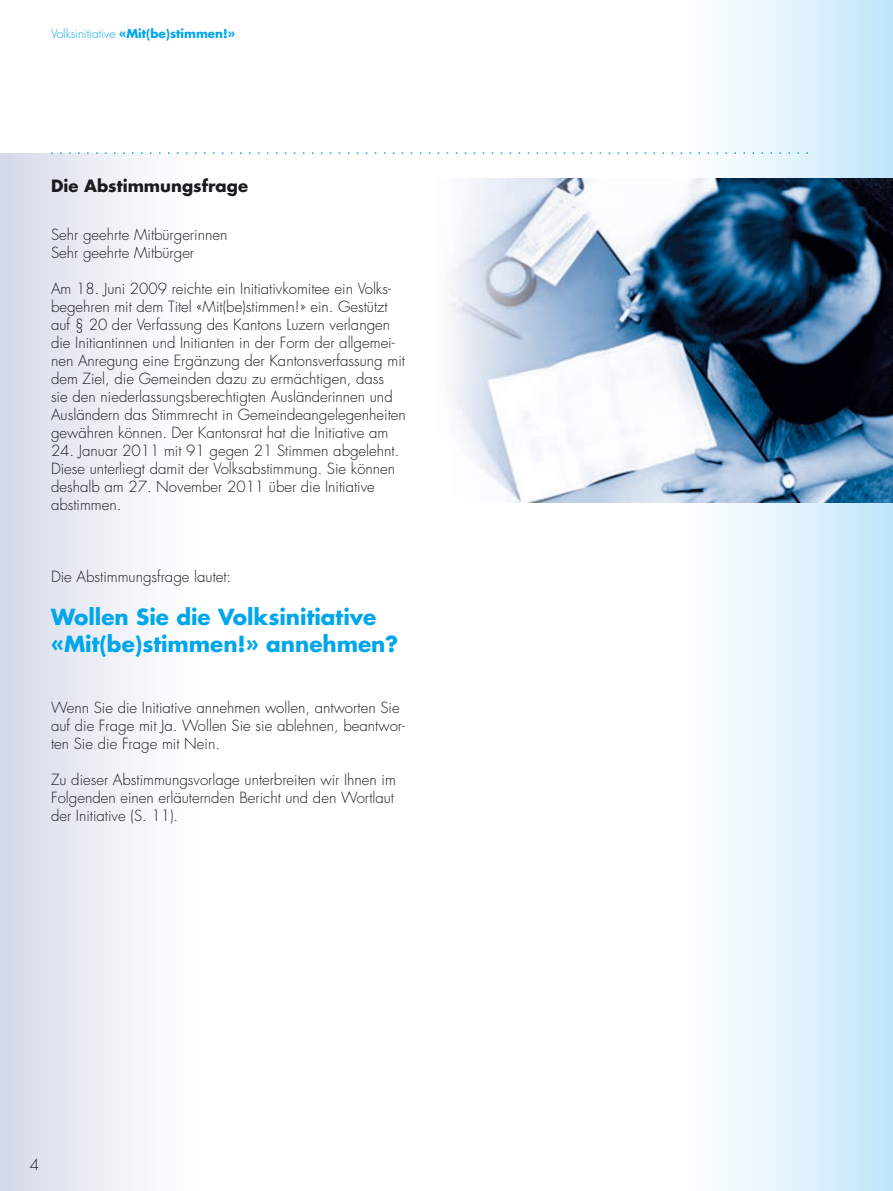
<style>
.page{position:relative;width:893px;height:1191px;background:#fff}
.page>*{position:absolute;margin:0;border:0;box-sizing:border-box;transform-origin:0 0}
.t1{font:700 21.6px/27px "Futura";color:#00a6eb}
.t2{font:700 16.5px "Futura";color:#1b1c20}
.t3{font:300 15px/18px "Futura";color:#1b1c20}
.t4{font:700 12px "Futura";color:#00a6eb}
.s1{font-weight:300}
</style>
<div class="page">
<div style="left:647px;top:0;width:246px;height:1191px;background:linear-gradient(to right,#fff,#c3e7f9)"></div>
<div style="left:0;top:153px;width:228px;height:1038px;background:linear-gradient(to right,#d6dbe9,#fff)"></div>
<svg style="left:51px;top:152px;width:757px;height:2px"></svg>
<img style="left:448px;top:179px;width:444px;height:324px">
<p class="t4" style="left:51px;top:25px;width:186px"><span class="s1">Volksinitiative</span> «Mit(be)stimmen!»</p>
<p class="t2" style="left:51px;top:174px;width:199px">Die Abstimmungsfrage</p>
<p class="t3" style="left:51px;top:225px;width:178px">Sehr geehrte Mitbürgerinnen<br>Sehr geehrte Mitbürger</p>
<p class="t3" style="left:51px;top:279px;width:356px">Am 18. Juni 2009 reichte ein Initiativkomitee ein Volks&shy;begehren mit dem Titel «Mit(be)stimmen!» ein. Gestützt auf § 20 der Verfassung des Kantons Luzern verlangen die Initiantinnen und Initianten in der Form der allgemei&shy;nen Anregung eine Ergänzung der Kantonsverfassung mit dem Ziel, die Gemeinden dazu zu ermächtigen, dass<br>sie den niederlassungsberechtigten Ausländerinnen und Ausländern das Stimmrecht in Gemeindeangelegenheiten gewähren können. Der Kantonsrat hat die Initiative am</p>
<p class="t3" style="left:51px;top:441px;width:350px">24. Januar 2011 mit 91 gegen 21 Stimmen abgelehnt.<br>Diese unterliegt damit der Volksabstimmung. Sie können deshalb am 27. November 2011 über die Initiative abstimmen.</p>
<p class="t3" style="left:51px;top:567px;width:182px">Die Abstimmungsfrage lautet:</p>
<h1 class="t1" style="left:51px;top:603px;width:349px">Wollen Sie die Volksinitiative «Mit(be)stimmen!» annehmen?</h1>
<p class="t3" style="left:51px;top:699px;width:355px">Wenn Sie die Initiative annehmen wollen, antworten Sie auf die Frage mit Ja. Wollen Sie sie ablehnen, beantwor&shy;ten Sie die Frage mit Nein.</p>
<p class="t3" style="left:51px;top:771px;width:346px">Zu dieser Abstimmungsvorlage unterbreiten wir Ihnen im<br>Folgenden einen erläuternden Bericht und den Wortlaut der Initiative (S. 11).</p>
<p class="t3" style="left:30px;top:1155px;width:11px">4</p>
</div>
